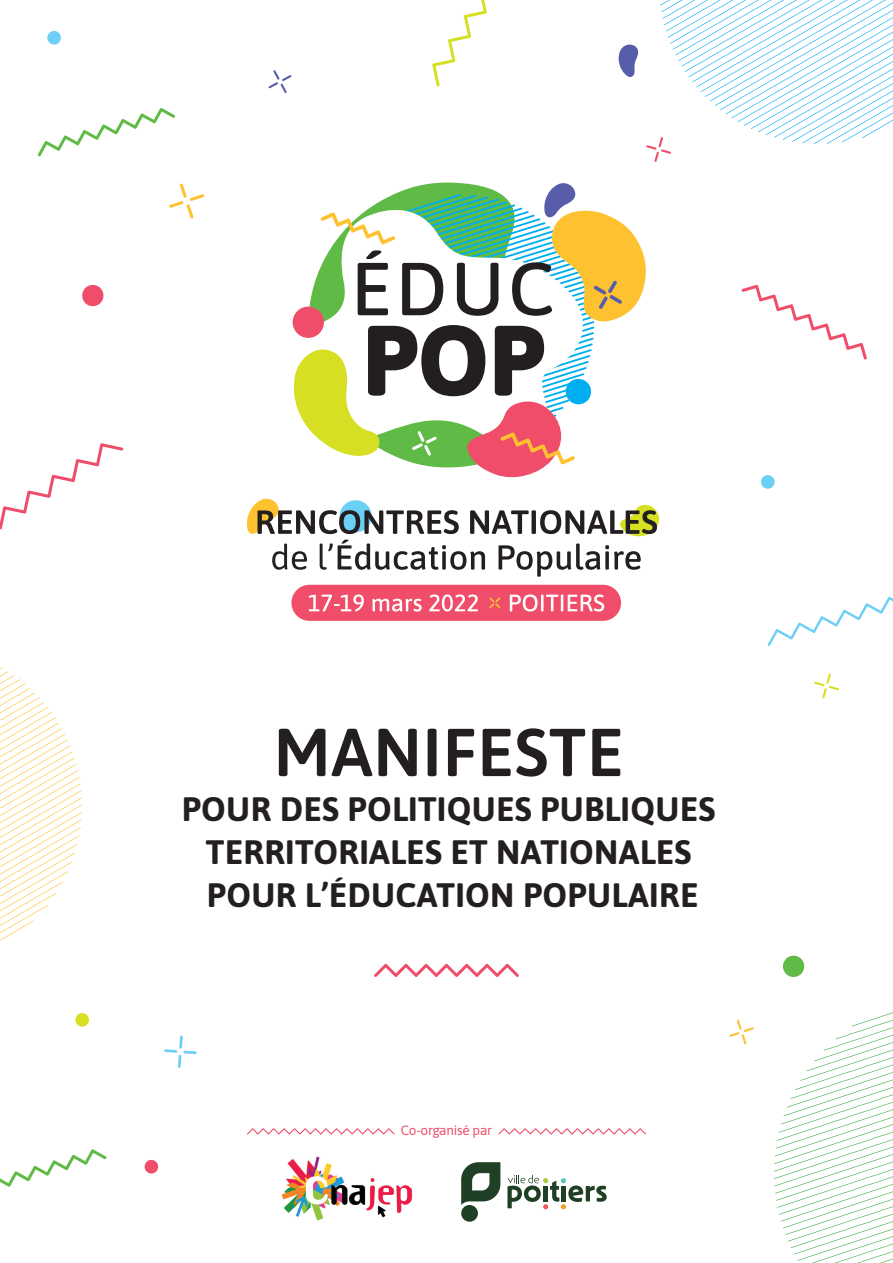
<style>
.page{position:relative;width:893px;height:1263px;background:#fff}
.page>*{position:absolute;margin:0;border:0;box-sizing:border-box;transform-origin:0 0}
.t1{font:600 67.5px "Asap";letter-spacing:.01em;color:#231f20}
.t2{font:700 33.75px/43.2px "Asap";letter-spacing:.01em;color:#231f20;text-align:center}
.t3{font:13.5px "Asap";letter-spacing:-.015em;color:#ef4d69}
</style>
<div class="page">
<svg style="left:0;top:667px;width:82px;height:274px"></svg>
<svg style="left:774px;top:1012px;width:119px;height:251px"></svg>
<svg style="left:169px;top:183px;width:35px;height:36px"></svg>
<svg style="left:729px;top:1020px;width:25px;height:24px"></svg>
<svg style="left:164px;top:1035px;width:33px;height:33px"></svg>
<svg style="left:814px;top:673px;width:25px;height:25px"></svg>
<svg style="left:646px;top:0;width:247px;height:162px"></svg>
<svg style="left:268px;top:70px;width:24px;height:23px"></svg>
<svg style="left:38px;top:108px;width:137px;height:49px"></svg>
<svg style="left:0;top:1149px;width:107px;height:38px"></svg>
<svg style="left:0;top:443px;width:123px;height:87px"></svg>
<svg style="left:768px;top:596px;width:125px;height:50px"></svg>
<svg style="left:432px;top:0;width:55px;height:87px"></svg>
<svg style="left:741px;top:285px;width:126px;height:75px"></svg>
<svg style="left:618px;top:44px;width:21px;height:33px"></svg>
<div style="left:761px;top:475px;width:14px;height:14px;background:#6bcff6;border-radius:50%"></div>
<div style="left:47px;top:31px;width:14px;height:14px;background:#6bcff6;border-radius:50%"></div>
<div style="left:75px;top:1013px;width:14px;height:14px;background:#d6df21;border-radius:50%"></div>
<div style="left:145px;top:1160px;width:13px;height:13px;background:#ef4d69;border-radius:50%"></div>
<div style="left:783px;top:956px;width:21px;height:21px;background:#60bb46;border-radius:50%"></div>
<div style="left:82px;top:285px;width:21px;height:21px;background:#ef4d69;border-radius:50%"></div>
<svg style="left:246px;top:498px;width:414px;height:79px"></svg>
<div style="left:291px;top:585px;width:330px;height:36px;background:#ef4d69;border-radius:18px"></div>
<svg style="left:309px;top:594px;width:55px;height:17px"></svg>
<svg style="left:372px;top:599px;width:50px;height:12px"></svg>
<svg style="left:429px;top:594px;width:49px;height:17px"></svg>
<svg style="left:510px;top:594px;width:94px;height:17px"></svg>
<svg style="left:489px;top:597px;width:11px;height:11px"></svg>
<svg style="left:292px;top:182px;width:354px;height:296px"></svg>
<img style="left:281px;top:1156px;width:132px;height:65px">
<div style="left:461px;top:1205px;width:17px;height:17px;background:#1f4024;border-radius:50%"></div>
<svg style="left:461px;top:1162px;width:39px;height:43px"></svg>
<svg style="left:507px;top:1175px;width:100px;height:34px"></svg>
<svg style="left:374px;top:964px;width:145px;height:13px"></svg>
<svg style="left:498px;top:1128px;width:148px;height:6px"></svg>
<svg style="left:247px;top:1128px;width:148px;height:6px"></svg>
<h1 class="t1" style="left:274px;top:705px;width:351px">MANIFESTE</h1>
<p class="t2" style="left:182px;top:786px;width:535px">POUR DES POLITIQUES PUBLIQUES<br>TERRITORIALES ET NATIONALES<br>POUR L’ÉDUCATION POPULAIRE</p>
<p class="t3" style="left:401px;top:1121px;width:93px">Co-organisé par</p>
</div>
